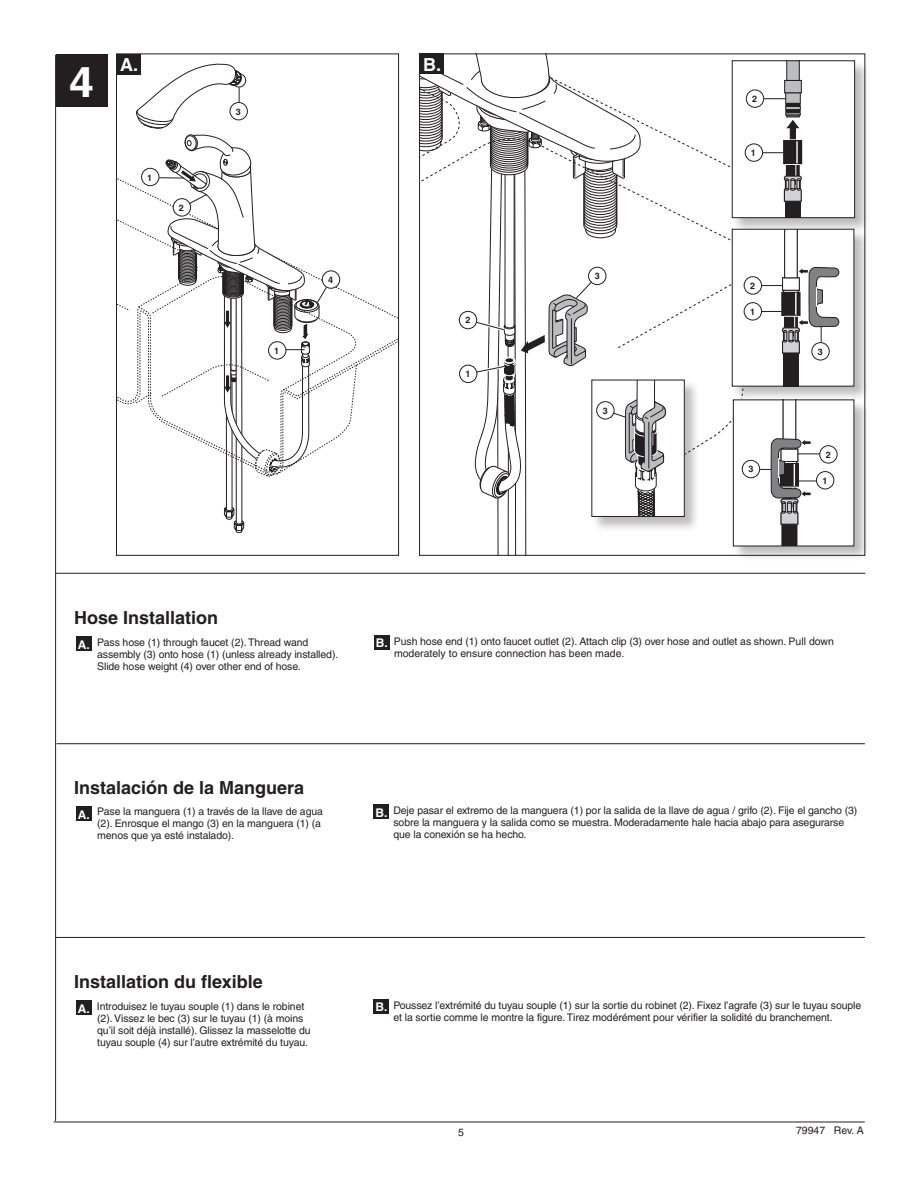
<style>
.page{position:relative;width:918px;height:1188px;background:#fff}
.page>*{position:absolute;margin:0;border:0;box-sizing:border-box;transform-origin:0 0}
.t1{font:700 42px "Helvetica";color:#fff;scale:1.06 1}
.t2{font:700 18px "Helvetica";color:#231f20}
.t3{font:700 18px "Helvetica";color:#fff}
.t4{font:10.5px/12px "Helvetica";letter-spacing:-.01em;color:#231f20}
.t5{font:700 9px "Helvetica";color:#231f20}
.s1{font-weight:700;font-size:12px;color:#fff}
</style>
<div class="page">
<hr style="left:54px;top:1122px;width:811px;height:1px;background:#231f20">
<div style="left:419px;top:54px;width:25px;height:20px;background:#231f20"></div>
<svg style="left:327px;top:275px;width:70px;height:169px"></svg>
<div style="left:116px;top:54px;width:25px;height:20px;background:#231f20"></div>
<div style="left:56px;top:55px;width:51px;height:52px;background:#231f20"></div>
<hr style="left:55px;top:55px;width:1px;height:1066px;background:#231f20">
<hr style="left:57px;top:743px;width:808px;height:1px;background:#231f20">
<hr style="left:56px;top:937px;width:809px;height:1px;background:#231f20">
<div style="left:322px;top:271px;width:18px;height:17px;background:#fff;border-radius:50%"></div>
<div style="left:322px;top:270px;width:18px;height:19px;border:1px solid #231f20;border-radius:50%"></div>
<svg style="left:117px;top:64px;width:210px;height:469px"></svg>
<div style="left:76px;top:637px;width:15px;height:14px;background:#231f20"></div>
<div style="left:374px;top:635px;width:16px;height:14px;background:#231f20"></div>
<div style="left:76px;top:806px;width:15px;height:15px;background:#231f20"></div>
<div style="left:373px;top:805px;width:16px;height:14px;background:#231f20"></div>
<div style="left:76px;top:1001px;width:15px;height:14px;background:#231f20"></div>
<div style="left:373px;top:999px;width:16px;height:15px;background:#231f20"></div>
<div style="left:591px;top:379px;width:109px;height:153px;background:#231f20;opacity:.3"></div>
<div style="left:731px;top:60px;width:140px;height:174px;background:#231f20;opacity:.3"></div>
<div style="left:732px;top:61px;width:123px;height:157px;background:#fff"></div>
<div style="left:784px;top:80px;width:18px;height:13px;background:#bcbdc0;border:1px solid #231f20"></div>
<svg style="left:786px;top:62px;width:14px;height:19px"></svg>
<div style="left:785px;top:93px;width:16px;height:11px;background:#bcbdc0;border:1px solid #231f20"></div>
<svg style="left:785px;top:106px;width:16px;height:4px"></svg>
<hr style="left:785px;top:103px;width:16px;height:3px;background:#231f20;border-radius:2px">
<hr style="left:785px;top:110px;width:16px;height:3px;background:#231f20;border-radius:2px">
<div style="left:732px;top:60px;width:123px;height:158px;border:1px solid #231f20"></div>
<div style="left:746px;top:90px;width:18px;height:18px;border:1px solid #231f20;border-radius:50%"></div>
<div style="left:745px;top:144px;width:18px;height:18px;border:1px solid #231f20;border-radius:50%"></div>
<svg style="left:764px;top:98px;width:22px;height:1px"></svg>
<svg style="left:763px;top:112px;width:40px;height:106px"></svg>
<div style="left:732px;top:399px;width:138px;height:163px;background:#231f20;opacity:.3"></div>
<div style="left:733px;top:400px;width:121px;height:146px;background:#fff"></div>
<div style="left:733px;top:399px;width:121px;height:147px;border:1px solid #231f20"></div>
<svg style="left:742px;top:460px;width:18px;height:18px"></svg>
<div style="left:742px;top:460px;width:18px;height:18px;border:1px solid #231f20;border-radius:50%"></div>
<div style="left:747px;top:464px;width:9px;height:10px;background:#fff"></div>
<svg style="left:820px;top:446px;width:17px;height:17px"></svg>
<div style="left:819px;top:445px;width:19px;height:18px;border:1px solid #231f20;border-radius:50%"></div>
<div style="left:824px;top:449px;width:9px;height:10px;background:#fff"></div>
<div style="left:816px;top:471px;width:18px;height:18px;border:1px solid #231f20;border-radius:50%"></div>
<svg style="left:760px;top:402px;width:60px;height:144px"></svg>
<div style="left:731px;top:228px;width:139px;height:174px;background:#231f20;opacity:.3"></div>
<div style="left:732px;top:229px;width:122px;height:157px;background:#fff"></div>
<div style="left:732px;top:229px;width:122px;height:158px;border:1px solid #231f20"></div>
<svg style="left:744px;top:303px;width:18px;height:17px"></svg>
<div style="left:744px;top:302px;width:18px;height:18px;border:1px solid #231f20;border-radius:50%"></div>
<div style="left:749px;top:306px;width:9px;height:10px;background:#fff"></div>
<svg style="left:744px;top:277px;width:18px;height:17px"></svg>
<div style="left:744px;top:276px;width:18px;height:19px;border:1px solid #231f20;border-radius:50%"></div>
<div style="left:749px;top:280px;width:9px;height:10px;background:#fff"></div>
<svg style="left:762px;top:229px;width:77px;height:157px"></svg>
<svg style="left:420px;top:54px;width:264px;height:501px"></svg>
<div style="left:597px;top:402px;width:17px;height:17px;background:#fff;border-radius:50%"></div>
<div style="left:596px;top:401px;width:18px;height:18px;border:1px solid #231f20;border-radius:50%"></div>
<hr style="left:56px;top:573px;width:809px;height:1px;background:#231f20">
<h1 class="t1" style="left:69px;top:57px;width:25px">4</h1>
<h2 class="t3" style="left:120px;top:54px;width:19px">A.</h2>
<p class="t5" style="left:147px;top:172px;width:7px">1</p>
<p class="t5" style="left:179px;top:202px;width:7px">2</p>
<p class="t5" style="left:236px;top:106px;width:7px">3</p>
<p class="t5" style="left:274px;top:345px;width:7px">1</p>
<p class="t5" style="left:328px;top:275px;width:7px">4</p>
<h2 class="t3" style="left:423px;top:54px;width:19px">B.</h2>
<p class="t5" style="left:465px;top:315px;width:7px">2</p>
<p class="t5" style="left:466px;top:368px;width:7px">1</p>
<p class="t5" style="left:595px;top:270px;width:7px">3</p>
<p class="t5" style="left:603px;top:405px;width:7px">3</p>
<p class="t5" style="left:752px;top:94px;width:7px">2</p>
<p class="t5" style="left:751px;top:148px;width:7px">1</p>
<p class="t5" style="left:750px;top:280px;width:7px">2</p>
<p class="t5" style="left:750px;top:306px;width:7px">1</p>
<p class="t5" style="left:748px;top:464px;width:7px">3</p>
<p class="t5" style="left:818px;top:346px;width:7px">3</p>
<p class="t5" style="left:826px;top:449px;width:7px">2</p>
<p class="t5" style="left:823px;top:475px;width:7px">1</p>
<h2 class="t2" style="left:74px;top:606px;width:146px">Hose Installation</h2>
<p class="t4" style="left:97px;top:636px;width:243px;text-indent:-19px"><span class="s1">A.</span> Pass hose (1) through faucet (2). Thread wand assembly (3) onto hose (1) (unless already installed).<br>Slide hose weight (4) over other end of hose.</p>
<p class="t4" style="left:394px;top:635px;width:441px;text-indent:-18px"><span class="s1">B.</span> Push hose end (1) onto faucet outlet (2). Attach clip (3) over hose and outlet as shown. Pull down moderately to ensure connection has been made.</p>
<h2 class="t2" style="left:74px;top:777px;width:232px">Instalación de la Manguera</h2>
<p class="t4" style="left:97px;top:806px;width:227px;text-indent:-19px"><span class="s1">A.</span> Pase la manguera (1) a través de la llave de agua (2). Enrosque el mango (3) en la manguera (1) (a menos que ya esté instalado).</p>
<p class="t4" style="left:393px;top:805px;width:465px;text-indent:-18px"><span class="s1">B.</span> Deje pasar el extremo de la manguera (1) por la salida de la llave de agua / grifo (2). Fije el gancho (3) sobre la manguera y la salida como se muestra. Moderadamente hale hacia abajo para asegurarse que la conexión se ha hecho.</p>
<h2 class="t2" style="left:74px;top:971px;width:190px">Installation du flexible</h2>
<p class="t4" style="left:97px;top:1000px;width:215px;text-indent:-19px"><span class="s1">A.</span> Introduisez le tuyau souple (1) dans le robinet (2). Vissez le bec (3) sur le tuyau (1) (à moins qu’il soit déjà installé). Glissez la masselotte du tuyau souple (4) sur l’autre extrémité du tuyau.</p>
<p class="t4" style="left:393px;top:999px;width:469px;text-indent:-18px"><span class="s1">B.</span> Poussez l’extrémité du tuyau souple (1) sur la sortie du robinet (2). Fixez l’agrafe (3) sur le tuyau souple et la sortie comme le montre la figure. Tirez modérément pour vérifier la solidité du branchement.</p>
<p class="t4" style="left:458px;top:1126px;width:7px">5</p>
<p class="t4" style="left:796px;top:1124px;width:69px">79947 Rev. A</p>
</div>
